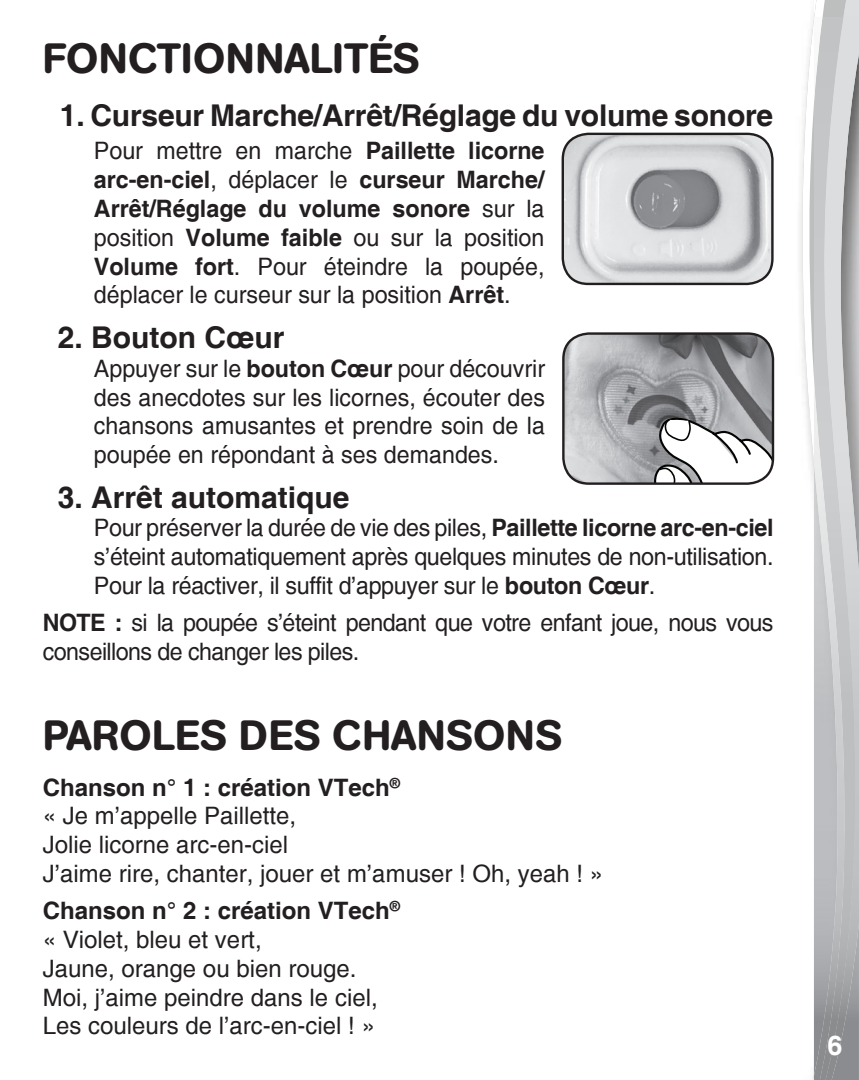
<style>
.page{position:relative;width:859px;height:1080px;background:#fff}
.page>*{position:absolute;margin:0;border:0;box-sizing:border-box;transform-origin:0 0}
.heading3{font:500 42px "AG Book Rounded";letter-spacing:.02em;color:#231f20}
.Body_text{font:500 42px "AG Book Rounded";color:#231f20}
.Body_text-2{font:700 30px "Helvetica";letter-spacing:-.005em;color:#231f20}
.body{font:700 30px "Helvetica";color:#231f20}
.t1{font:700 27px "Helvetica";color:#fff}
.heading3-2{font:24px/28.8px "Helvetica";letter-spacing:-.015em;color:#231f20;text-align:justify}
.Body_text_2{font:24px "Helvetica";color:#231f20}
.Body_text_2-2{font:700 24px "Helvetica";color:#231f20}
.s1{font-weight:700}
</style>
<div class="page">
<svg style="left:802px;top:0;width:12px;height:1080px"></svg>
<img style="left:857px;top:17px;width:2px;height:1063px">
<img style="left:847px;top:17px;width:10px;height:1063px">
<img style="left:814px;top:17px;width:33px;height:1063px">
<img style="left:563px;top:134px;width:208px;height:150px">
<div style="left:562px;top:133px;width:212px;height:152px;border:2px solid #231f20;border-radius:26px"></div>
<img style="left:563px;top:335px;width:210px;height:149px">
<svg style="left:653px;top:415px;width:120px;height:69px"></svg>
<div style="left:562px;top:332px;width:212px;height:153px;border:2px solid #231f20;border-radius:26px"></div>
<p class="Body_text" style="left:43px;top:34px;width:378px">FONCTIONNALITÉS</p>
<p class="Body_text-2" style="left:60px;top:98px;width:715px">1. Curseur Marche/Arrêt/Réglage du volume sonore</p>
<p class="heading3-2" style="left:94px;top:137px;width:452px">Pour mettre en marche <span class="s1">Paillette licorne arc-en-ciel</span>, déplacer le <span class="s1">curseur Marche/ Arrêt/Réglage du volume sonore</span> sur la position <span class="s1">Volume faible</span> ou sur la position <span class="s1">Volume fort</span>. Pour éteindre la poupée, déplacer le curseur sur la position <span class="s1">Arrêt</span>.</p>
<p class="body" style="left:58px;top:319px;width:228px">2. Bouton Cœur</p>
<p class="heading3-2" style="left:94px;top:354px;width:453px">Appuyer sur le <span class="s1">bouton Cœur</span> pour découvrir des anecdotes sur les licornes, écouter des chansons amusantes et prendre soin de la poupée en répondant à ses demandes.</p>
<p class="body" style="left:58px;top:479px;width:293px">3. Arrêt automatique</p>
<p class="heading3-2" style="left:94px;top:514px;width:681px">Pour préserver la durée de vie des piles, <span class="s1">Paillette licorne arc-en-ciel </span>s’éteint automatiquement après quelques minutes de non-utilisation.<br>Pour la réactiver, il suffit d’appuyer sur le <span class="s1">bouton Cœur</span>.</p>
<p class="heading3-2" style="left:43px;top:609px;width:732px"><span class="s1">NOTE :</span> si la poupée s’éteint pendant que votre enfant joue, nous vous conseillons de changer les piles.</p>
<p class="heading3" style="left:43px;top:711px;width:521px">PAROLES DES CHANSONS</p>
<p class="Body_text_2-2" style="left:43px;top:772px;width:359px">Chanson n° 1 : création VTech<sup>®</sup></p>
<p class="Body_text_2" style="left:43px;top:802px;width:255px">« Je m’appelle Paillette,</p>
<p class="Body_text_2" style="left:43px;top:831px;width:247px">Jolie licorne arc-en-ciel</p>
<p class="Body_text_2" style="left:43px;top:860px;width:562px">J’aime rire, chanter, jouer et m’amuser ! Oh, yeah ! »</p>
<p class="Body_text_2-2" style="left:43px;top:896px;width:359px">Chanson n° 2 : création VTech<sup>®</sup></p>
<p class="Body_text_2" style="left:43px;top:926px;width:220px">« Violet, bleu et vert,</p>
<p class="Body_text_2" style="left:43px;top:954px;width:315px">Jaune, orange ou bien rouge.</p>
<p class="Body_text_2" style="left:43px;top:983px;width:336px">Moi, j’aime peindre dans le ciel,</p>
<p class="Body_text_2" style="left:43px;top:1012px;width:334px">Les couleurs de l’arc-en-ciel ! »</p>
<p class="t1" style="left:827px;top:1029px;width:17px">6</p>
</div>
